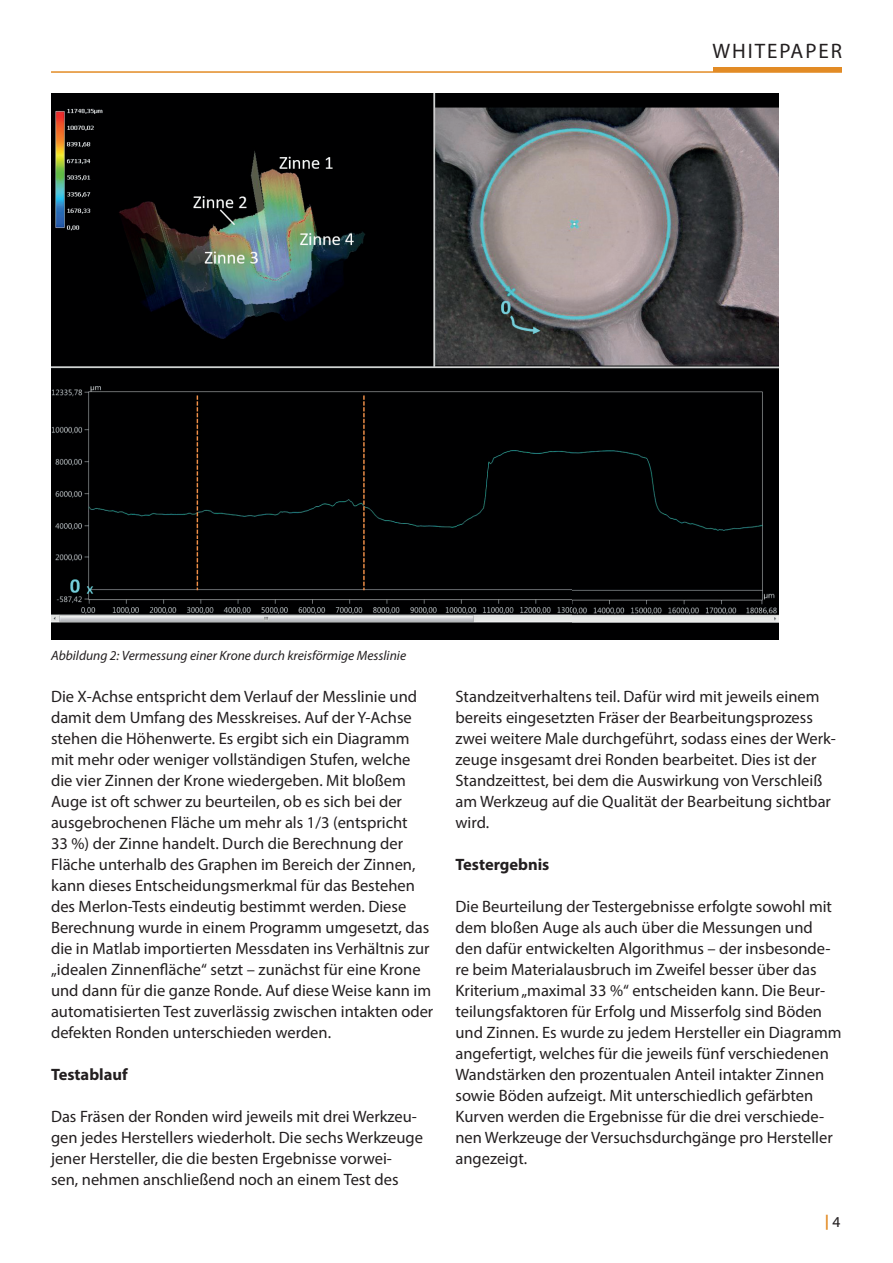
<style>
.page{position:relative;width:893px;height:1263px;background:#fff}
.page>*{position:absolute;margin:0;border:0;box-sizing:border-box;transform-origin:0 0}
.t1{font:21px "Myriad Pro";letter-spacing:.09em;color:#231f20}
.t2{font:16.5px/21px "Myriad Pro";color:#231f20}
.t3{font:700 16.5px "Myriad Pro";color:#231f20}
.t4{font:700 15px "Myriad Web Pro";color:#e28b25}
.t5{font:italic 13.5px "Myriad Pro";color:#231f20}
.s1{font-weight:400;color:#231f20}
</style>
<div class="page">
<hr style="left:713px;top:68px;width:129px;height:4px;background:#e28b25">
<hr style="left:51px;top:71px;width:791px;height:2px;background:#e28b25">
<img style="left:51px;top:94px;width:727px;height:545px">
<p class="t1" style="left:713px;top:38px;width:131px">WHITEPAPER</p>
<p class="t5" style="left:51px;top:647px;width:357px">Abbildung 2: Vermessung einer Krone durch kreisförmige Messlinie</p>
<p class="t2" style="left:51px;top:686px;width:384px">Die X-Achse entspricht dem Verlauf der Messlinie und damit dem Umfang des Messkreises. Auf der Y-Achse stehen die Höhenwerte. Es ergibt sich ein Diagramm mit mehr oder weniger vollständigen Stufen, welche die vier Zinnen der Krone wiedergeben. Mit bloßem Auge ist oft schwer zu beurteilen, ob es sich bei der ausgebrochenen Fläche um mehr als 1/3 (entspricht<br>33 %) der Zinne handelt. Durch die Berechnung der Fläche unterhalb des Graphen im Bereich der Zinnen, kann dieses Entscheidungsmerkmal für das Bestehen des Merlon-Tests eindeutig bestimmt werden. Diese Berechnung wurde in einem Programm umgesetzt, das die in Matlab importierten Messdaten ins Verhältnis zur „idealen Zinnenfläche“ setzt – zunächst für eine Krone und dann für die ganze Ronde. Auf diese Weise kann im automatisierten Test zuverlässig zwischen intakten oder defekten Ronden unterschieden werden.</p>
<p class="t3" style="left:51px;top:1064px;width:78px">Testablauf</p>
<p class="t2" style="left:51px;top:1106px;width:373px">Das Fräsen der Ronden wird jeweils mit drei Werkzeu&shy;gen jedes Herstellers wiederholt. Die sechs Werkzeuge jener Hersteller, die die besten Ergebnisse vorwei&shy;sen, nehmen anschließend noch an einem Test des</p>
<p class="t2" style="left:455px;top:686px;width:382px">Standzeitverhaltens teil. Dafür wird mit jeweils einem bereits eingesetzten Fräser der Bearbeitungsprozess zwei weitere Male durchgeführt, sodass eines der Werk&shy;zeuge insgesamt drei Ronden bearbeitet. Dies ist der Standzeittest, bei dem die Auswirkung von Verschleiß am Werkzeug auf die Qualität der Bearbeitung sichtbar wird.</p>
<p class="t3" style="left:455px;top:854px;width:95px">Testergebnis</p>
<p class="t2" style="left:455px;top:896px;width:388px">Die Beurteilung der Testergebnisse erfolgte sowohl mit dem bloßen Auge als auch über die Messungen und den dafür entwickelten Algorithmus – der insbesonde&shy;re beim Materialausbruch im Zweifel besser über das Kriterium „maximal 33 %“ entscheiden kann. Die Beur&shy;teilungsfaktoren für Erfolg und Misserfolg sind Böden und Zinnen. Es wurde zu jedem Hersteller ein Diagramm angefertigt, welches für die jeweils fünf verschiedenen Wandstärken den prozentualen Anteil intakter Zinnen sowie Böden aufzeigt. Mit unterschiedlich gefärbten Kurven werden die Ergebnisse für die drei verschiede&shy;nen Werkzeuge der Versuchsdurchgänge pro Hersteller angezeigt.</p>
<p class="t4" style="left:825px;top:1212px;width:17px">| <span class="s1">4</span></p>
</div>
